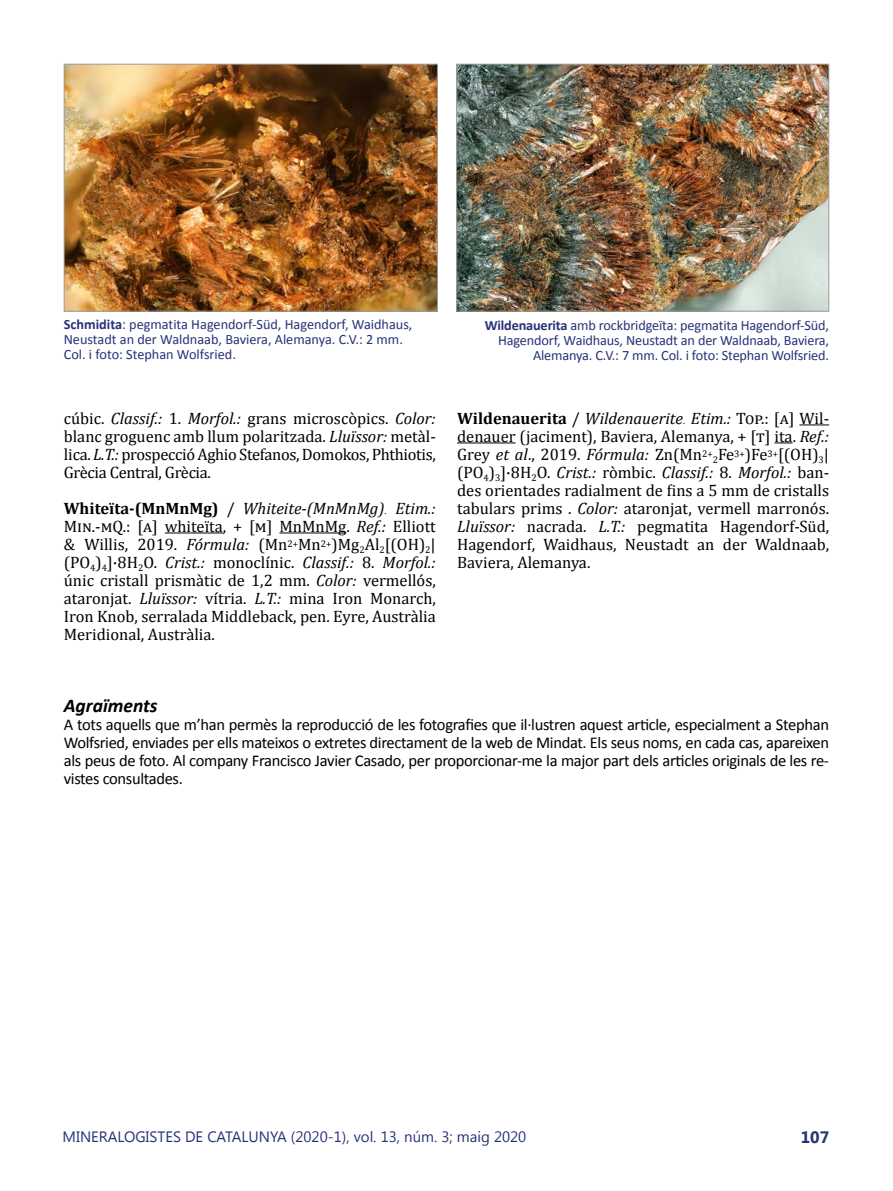
<style>
.page{position:relative;width:893px;height:1191px;background:#fff}
.page>*{position:absolute;margin:0;border:0;box-sizing:border-box;transform-origin:0 0}
.t1{font:italic 700 19.5px "Calibri";color:#000}
.t2{font:16.5px/18px "Cambria";color:#000;text-align:justify}
.t3{font:16.5px/18px "Calibri";letter-spacing:-.02em;color:#000;text-align:justify}
.t4{font:700 16.5px "Segoe UI";color:#283277}
.t5{font:15px "Segoe UI";color:#283277}
.t6{font:14.25px/15px "Calibri";letter-spacing:-.01em;color:#283277}
.s1{font-weight:700}
.s2{font-style:italic}
.s3{font-family:"Times New Roman";font-style:italic;font-size:12px}
</style>
<div class="page">
<hr style="left:165px;top:532px;width:58px;height:1px;background:#000">
<hr style="left:279px;top:532px;width:67px;height:1px;background:#000">
<hr style="left:799px;top:424px;width:30px;height:1px;background:#000">
<hr style="left:457px;top:442px;width:59px;height:1px;background:#000">
<svg style="left:774px;top:442px;width:19px;height:1px"></svg>
<img style="left:66px;top:66px;width:370px;height:243px">
<div style="left:64px;top:64px;width:374px;height:247px;border:1px solid #9d9d9c"></div>
<img style="left:458px;top:66px;width:369px;height:243px">
<div style="left:456px;top:64px;width:373px;height:247px;border:1px solid #9d9d9c"></div>
<p class="t6" style="left:64px;top:317px;width:350px"><span class="s1">Schmidita</span>: pegmatita Hagendorf-Süd, Hagendorf, Waidhaus,<br>Neustadt an der Waldnaab, Baviera, Alemanya. C.V.: 2 mm.<br>Col. i foto: Stephan Wolfsried.</p>
<p class="t6" style="left:485px;top:317px;width:346px;text-align:right"><span class="s1">Wildenauerita</span> amb rockbridgeïta: pegmatita Hagendorf-Süd,<br>Hagendorf, Waidhaus, Neustadt an der Waldnaab, Baviera,<br>Alemanya. C.V.: 7 mm. Col. i foto: Stephan Wolfsried.</p>
<p class="t2" style="left:64px;top:409px;width:374px">cúbic. <span class="s2">Classif.:</span> 1. <span class="s2">Morfol.:</span> grans microscòpics. <span class="s2">Color: </span>blanc groguenc amb llum polaritzada. <span class="s2">Lluïssor:</span> metàl· lica. <span class="s2">L.T.:</span> prospecció Aghio Stefanos, Domokos, Phthiotis, Grècia Central, Grècia.</p>
<p class="t2" style="left:64px;top:499px;width:374px"><span class="s1">Whiteïta-(MnMnMg)</span> / <span class="s2">Whiteite-(MnMnMg)</span><span class="s3">.</span> <span class="s2">Etim.:<br></span>Min.-mQ.: [a] whiteïta, + [m] MnMnMg. <span class="s2">Ref.:</span> Elliott &amp; Willis, 2019. <span class="s2">Fórmula:</span> (Mn<sup>2+</sup>Mn<sup>2+</sup>)Mg<sub>2</sub>Al<sub>2</sub>[(OH)<sub>2</sub>| (PO<sub>4</sub>)<sub>4</sub>]·8H<sub>2</sub>O. <span class="s2">Crist.:</span> monoclínic. <span class="s2">Classif.:</span> 8. <span class="s2">Morfol.: </span>únic cristall prismàtic de 1,2 mm. <span class="s2">Color:</span> vermellós, ataronjat. <span class="s2">Lluïssor:</span> vítria. <span class="s2">L.T.:</span> mina Iron Monarch, Iron Knob, serralada Middleback, pen. Eyre, Austràlia Meridional, Austràlia.</p>
<p class="t2" style="left:457px;top:409px;width:374px"><span class="s1">Wildenauerita</span> / <span class="s2">Wildenauerite</span><span class="s3">.</span> <span class="s2">Etim.:</span> Top.: [a] Wil&shy;denauer (jaciment), Baviera, Alemanya, + [t] ita. <span class="s2">Ref.:<br></span>Grey <span class="s2">et al</span>., 2019. <span class="s2">Fórmula:</span> Zn(Mn<sup>2+</sup><sub>2</sub>Fe<sup>3+</sup>)Fe<sup>3+</sup>[(OH)<sub>3</sub>| (PO<sub>4</sub>)<sub>3</sub>]·8H<sub>2</sub>O. <span class="s2">Crist.:</span> ròmbic. <span class="s2">Classif.:</span> 8. <span class="s2">Morfol.:</span> ban&shy;des orientades radialment de fins a 5 mm de cristalls tabulars prims . <span class="s2">Color:</span> ataronjat, vermell marronós.<br><span class="s2">Lluïssor:</span> nacrada. <span class="s2">L.T.:</span> pegmatita Hagendorf-Süd, Hagendorf, Waidhaus, Neustadt an der Waldnaab, Baviera, Alemanya.</p>
<p class="t1" style="left:64px;top:693px;width:95px">Agraïments</p>
<p class="t3" style="left:64px;top:715px;width:767px">A tots aquells que m’han permès la reproducció de les fotografies que il·lustren aquest article, especialment a Stephan Wolfsried, enviades per ells mateixos o extretes directament de la web de Mindat. Els seus noms, en cada cas, apareixen als peus de foto. Al company Francisco Javier Casado, per proporcionar-me la major part dels articles originals de les re&shy;vistes consultades.</p>
<p class="t5" style="left:63px;top:1126px;width:465px">MINERALOGISTES DE CATALUNYA (2020-1), vol. 13, núm. 3; maig 2020</p>
<p class="t4" style="left:801px;top:1125px;width:30px">107</p>
</div>
